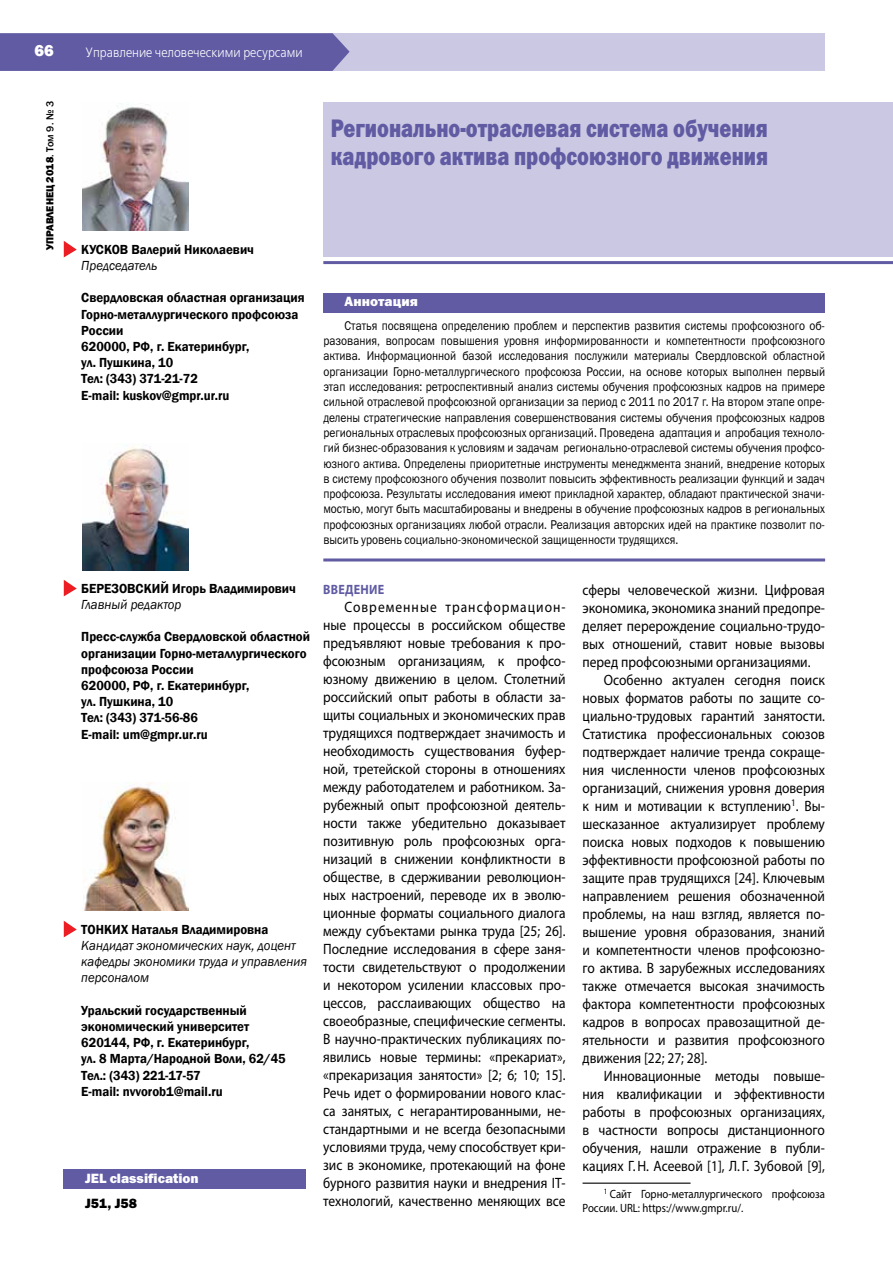
<style>
.page{position:relative;width:893px;height:1263px;background:#fff}
.page>*{position:absolute;margin:0;border:0;box-sizing:border-box;transform-origin:0 0}
.t1{font:25.5px/28.5px "Franklin Gothic Heavy C";color:#605ba3;scale:.78 1}
.t2{font:800 16.5px "Franklin Gothic";color:#fff}
.t3{font:15px/18px "Myriad Pro";color:#000;text-align:justify;scale:.9 1}
.t4{font:600 13.5px/16.2px "Franklin Gothic";color:#000;scale:.95 1}
.t5{font:italic 13.5px/16.2px "Franklin Gothic";color:#000;scale:.95 1}
.t6{font:13.5px "Free Set C";color:#fff;scale:.9 1}
.t7{font:13.5px "Franklin Gothic Heavy C";color:#fff}
.t8{font:700 13.5px "Myriad Pro";letter-spacing:.02em;color:#605ba3;scale:.9 1}
.t9{font:13.5px "Franklin Gothic Heavy C";color:#000}
.t10{font:12.75px/15.3px "Franklin Gothic Book C";color:#000;text-align:justify;scale:.87 1}
.t11{font:12px/14.4px "Myriad Pro";color:#000;scale:.9 1}
.t12{font:800 10.5px "Franklin Gothic";color:#000}
.s1{font-family:"Franklin Gothic Heavy C";font-weight:400}
.s2{font-weight:500}
</style>
<div class="page">
<div style="left:0;top:33px;width:825px;height:38px;background:#cac8e2"></div>
<div style="left:0;top:33px;width:350px;height:38px;background:#605ba3"></div>
<svg style="left:64px;top:241px;width:13px;height:16px"></svg>
<svg style="left:64px;top:580px;width:13px;height:16px"></svg>
<svg style="left:64px;top:921px;width:13px;height:16px"></svg>
<img style="left:82px;top:103px;width:106px;height:127px">
<img style="left:82px;top:445px;width:106px;height:126px">
<img style="left:84px;top:783px;width:104px;height:127px">
<div style="left:64px;top:1169px;width:242px;height:19px;background:#605ba3"></div>
<div style="left:323px;top:102px;width:570px;height:154px;background:#cac8e2"></div>
<hr style="left:323px;top:261px;width:570px;height:3px;background:#605ba3">
<div style="left:323px;top:293px;width:502px;height:20px;background:#605ba3"></div>
<hr style="left:323px;top:558px;width:502px;height:3px;background:#605ba3">
<hr style="left:583px;top:1182px;width:108px;height:2px;background:#000">
<p class="t2" style="left:35px;top:40px;width:21px">66</p>
<p class="t6" style="left:86px;top:45px;width:243px">Управление человеческими ресурсами</p>
<p class="t12" style="left:43px;top:250px;width:151px;rotate:-90deg">УПРАВЛЕНЕЦ <span class="s1">2018</span><span class="s2">. Том 9. № 3</span></p>
<h1 class="t1" style="left:331px;top:113px;width:562px">Регионально-отраслевая система обучения кадрового актива профсоюзного движения</h1>
<p class="t4" style="left:81px;top:241px;width:183px">КУСКОВ Валерий Николаевич</p>
<p class="t5" style="left:81px;top:258px;width:81px">Председатель</p>
<p class="t4" style="left:81px;top:290px;width:237px">Свердловская областная организация<br>Горно-металлургического профсоюза<br>России<br>620000, РФ, г. Екатеринбург,<br>ул. Пушкина, 10<br>Тел: (343) 371-21-72<br>E-mail: kuskov@gmpr.ur.ru</p>
<p class="t4" style="left:81px;top:580px;width:228px">БЕРЕЗОВСКИЙ Игорь Владимирович</p>
<p class="t5" style="left:81px;top:597px;width:107px">Главный редактор</p>
<p class="t4" style="left:81px;top:629px;width:242px">Пресс-служба Свердловской областной организации Горно-металлургического профсоюза России<br>620000, РФ, г. Екатеринбург,<br>ул. Пушкина, 10<br>Тел: (343) 371-56-86<br>E-mail: um@gmpr.ur.ru</p>
<p class="t4" style="left:81px;top:921px;width:198px">ТОНКИХ Наталья Владимировна</p>
<p class="t5" style="left:81px;top:938px;width:239px">Кандидат экономических наук, доцент кафедры экономики труда и управления персоналом</p>
<p class="t4" style="left:81px;top:1002px;width:217px">Уральский государственный экономический университет<br>620144, РФ, г. Екатеринбург,<br>ул. 8 Марта/Народной Воли, 62/45<br>Тел.: (343) 221-17-57<br>E-mail: nvvorob1@mail.ru</p>
<p class="t7" style="left:85px;top:1171px;width:115px">JEL classification</p>
<p class="t9" style="left:85px;top:1195px;width:54px">J51, J58</p>
<p class="t7" style="left:345px;top:294px;width:75px">Аннотация</p>
<p class="t10" style="left:323px;top:318px;width:578px;text-indent:21px">Статья посвящена определению проблем и перспектив развития системы профсоюзного об&shy;разования, вопросам повышения уровня информированности и компетентности профсоюзного актива. Информационной базой исследования послужили материалы Свердловской областной организации Горно-металлургического профсоюза России, на основе которых выполнен первый этап исследования: ретроспективный анализ системы обучения профсоюзных кадров на примере сильной отраслевой профсоюзной организации за период с 2011 по 2017 г. На втором этапе опре&shy;делены стратегические направления совершенствования системы обучения профсоюзных кадров региональных отраслевых профсоюзных организаций. Проведена адаптация и апробация техноло&shy;гий бизнес-образования к условиям и задачам регионально-отраслевой системы обучения профсо&shy;юзного актива. Определены приоритетные инструменты менеджмента знаний, внедрение которых в систему профсоюзного обучения позволит повысить эффективность реализации функций и задач профсоюза. Результаты исследования имеют прикладной характер, обладают практической значи&shy;мостью, могут быть масштабированы и внедрены в обучение профсоюзных кадров в региональных профсоюзных организациях любой отрасли. Реализация авторских идей на практике позволит по&shy;высить уровень социально-экономической защищенности трудящихся.</p>
<p class="t8" style="left:323px;top:581px;width:69px">ВВЕДЕНИЕ</p>
<p class="t3" style="left:323px;top:598px;width:271px;text-indent:21px">Современные трансформацион&shy;ные процессы в российском обществе предъявляют новые требования к про&shy;фсоюзным организациям, к профсо&shy;юзному движению в целом. Столетний российский опыт работы в области за&shy;щиты социальных и экономических прав трудящихся подтверждает значимость и необходимость существования буфер&shy;ной, третейской стороны в отношениях между работодателем и работником. За&shy;рубежный опыт профсоюзной деятель&shy;ности также убедительно доказывает позитивную роль профсоюзных орга&shy;низаций в снижении конфликтности в обществе, в сдерживании революцион&shy;ных настроений, переводе их в эволю&shy;ционные форматы социального диалога между субъектами рынка труда [25; 26].<br>Последние исследования в сфере заня&shy;тости свидетельствуют о продолжении и некотором усилении классовых про&shy;цессов, расслаивающих общество на своеобразные, специфические сегменты.<br>В научно-практических публикациях по&shy;явились новые термины: «прекариат», «прекаризация занятости» [2; 6; 10; 15].<br>Речь идет о формировании нового клас&shy;са занятых, с негарантированными, не&shy;стандартными и не всегда безопасными условиями труда, чему способствует кри&shy;зис в экономике, протекающий на фоне бурного развития науки и внедрения IT&shy;технологий, качественно меняющих все</p>
<p class="t3" style="left:583px;top:581px;width:271px">сферы человеческой жизни. Цифровая</p>
<p class="t3" style="left:583px;top:599px;width:271px">экономика, экономика знаний предопре-</p>
<p class="t3" style="left:583px;top:617px;width:271px">деляет перерождение социально-трудо-</p>
<p class="t3" style="left:583px;top:635px;width:271px">вых отношений, ставит новые вызовы</p>
<p class="t3" style="left:583px;top:653px;width:255px">перед профсоюзными организациями.</p>
<p class="t3" style="left:604px;top:671px;width:247px">Особенно актуален сегодня поиск</p>
<p class="t3" style="left:583px;top:689px;width:271px">новых форматов работы по защите со-</p>
<p class="t3" style="left:583px;top:707px;width:271px">циально-трудовых гарантий занятости.</p>
<p class="t3" style="left:583px;top:725px;width:271px">Статистика профессиональных союзов</p>
<p class="t3" style="left:583px;top:743px;width:271px">подтверждает наличие тренда сокраще-</p>
<p class="t3" style="left:583px;top:761px;width:271px">ния численности членов профсоюзных</p>
<p class="t3" style="left:583px;top:779px;width:271px">организаций, снижения уровня доверия</p>
<p class="t3" style="left:583px;top:797px;width:271px">к ним и мотивации к вступлению<sup>1</sup>. Вы-</p>
<p class="t3" style="left:583px;top:815px;width:271px">шесказанное актуализирует проблему</p>
<p class="t3" style="left:583px;top:833px;width:271px">поиска новых подходов к повышению</p>
<p class="t3" style="left:583px;top:851px;width:271px">эффективности профсоюзной работы по</p>
<p class="t3" style="left:583px;top:869px;width:271px">защите прав трудящихся [24]. Ключевым</p>
<p class="t3" style="left:583px;top:887px;width:271px">направлением решения обозначенной</p>
<p class="t3" style="left:583px;top:905px;width:271px">проблемы, на наш взгляд, является по-</p>
<p class="t3" style="left:583px;top:923px;width:271px">вышение уровня образования, знаний</p>
<p class="t3" style="left:583px;top:941px;width:271px">и компетентности членов профсоюзно-</p>
<p class="t3" style="left:583px;top:959px;width:271px">го актива. В зарубежных исследованиях</p>
<p class="t3" style="left:583px;top:977px;width:271px">также отмечается высокая значимость</p>
<p class="t3" style="left:583px;top:995px;width:271px">фактора компетентности профсоюзных</p>
<p class="t3" style="left:583px;top:1013px;width:271px">кадров в вопросах правозащитной де-</p>
<p class="t3" style="left:583px;top:1031px;width:271px">ятельности и развития профсоюзного</p>
<p class="t3" style="left:583px;top:1049px;width:140px">движения [22; 27; 28].</p>
<p class="t3" style="left:604px;top:1067px;width:247px">Инновационные методы повыше-</p>
<p class="t3" style="left:583px;top:1085px;width:271px">ния квалификации и эффективности</p>
<p class="t3" style="left:583px;top:1103px;width:271px">работы в профсоюзных организациях,</p>
<p class="t3" style="left:583px;top:1121px;width:271px">в частности вопросы дистанционного</p>
<p class="t3" style="left:583px;top:1139px;width:271px">обучения, нашли отражение в публи-</p>
<p class="t3" style="left:583px;top:1157px;width:271px">кациях Г.Н. Асеевой [1], Л. Г. Зубовой [9],</p>
<p class="t11" style="left:583px;top:1186px;width:271px;text-indent:21px"><sup>1</sup> Сайт Горно-металлургического профсоюза<br>России. URL: https://www.gmpr.ru/.</p>
</div>
